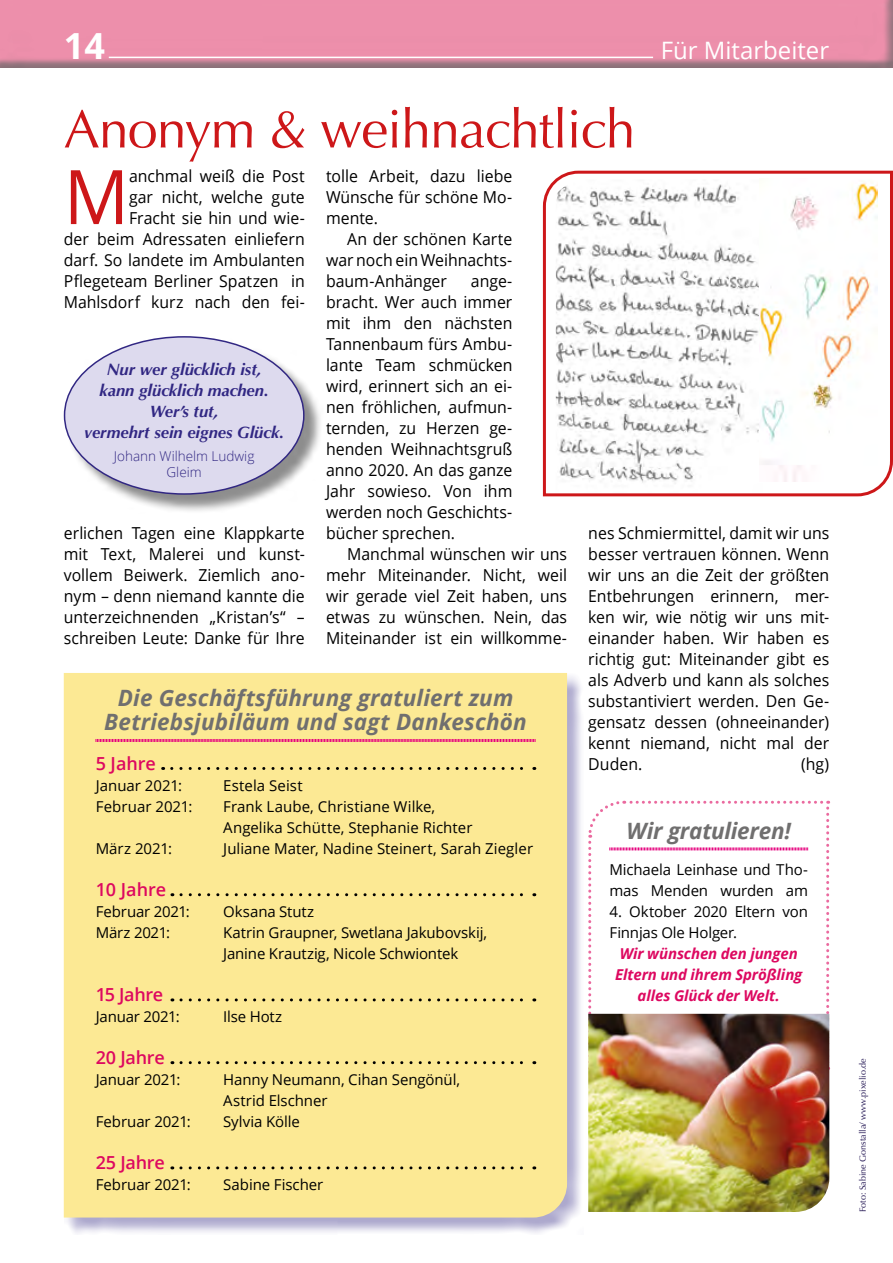
<style>
.page{position:relative;width:893px;height:1263px;background:#fff}
.page>*{position:absolute;margin:0;border:0;box-sizing:border-box;transform-origin:0 0}
.t1{font:75.3px "Open Sans";color:#cd1719;scale:.96 1}
.t2{font:54px "Optima";letter-spacing:-.02em;color:#cd1719}
.t3{font:700 36px "Open Sans";color:#fff}
.t4{font:24px "Open Sans";color:#fff}
.t5{font:italic 700 22.5px/24px "Open Sans";letter-spacing:.005em;color:#706f6f;text-align:center}
.t6{font:600 18px "Open Sans";letter-spacing:-.015em;color:#dd0860}
.t7{font:16.5px/21px "Open Sans";color:#000;text-align:justify;scale:.96 1}
.t8{font:italic 700 16.5px/21px "Optima";color:#312783;text-align:center}
.t9{font:15px/21px "Open Sans";letter-spacing:-.005em;color:#000}
.t10{font:italic 700 15px/21px "Open Sans";letter-spacing:-.005em;color:#dd0860;text-align:center}
.t11{font:300 13.5px/16.2px "Open Sans";color:#312783;text-align:center}
.t12{font:9px "Optima";color:#211452}
</style>
<div class="page">
<div style="left:0;top:0;width:893px;height:70px;background:#000;opacity:.75"></div>
<hr style="left:109px;top:57px;width:544px;height:1px;background:#fff">
<div style="left:64px;top:673px;width:520px;height:562px;background:#312783;opacity:.4"></div>
<div style="left:64px;top:673px;width:503px;height:544px;background:#fce994"></div>
<svg style="left:181px;top:893px;width:354px;height:3px"></svg>
<svg style="left:181px;top:998px;width:354px;height:3px"></svg>
<svg style="left:95px;top:738px;width:441px;height:4px;background:#f07487"></svg>
<svg style="left:181px;top:1061px;width:354px;height:3px"></svg>
<svg style="left:172px;top:767px;width:363px;height:3px"></svg>
<svg style="left:181px;top:1166px;width:354px;height:3px"></svg>
<img style="left:588px;top:1070px;width:241px;height:142px">
<svg style="left:588px;top:800px;width:241px;height:270px"></svg>
<div style="left:66px;top:338px;width:258px;height:175px;background:#000;opacity:.45"></div>
<div style="left:65px;top:337px;width:239px;height:157px;background:#dddaee;border-radius:50%"></div>
<svg style="left:542px;top:170px;width:351px;height:327px"></svg>
<h3 class="t3" style="left:64px;top:21px;width:43px">14</h3>
<h3 class="t4" style="left:661px;top:34px;width:170px">Für Mitarbeiter</h3>
<h2 class="t2" style="left:64px;top:98px;width:573px">Anonym &amp; weihnachtlich</h2>
<h1 class="t1" style="left:64px;top:145px;width:70px">M</h1>
<p class="t7" style="left:64px;top:165px;width:253px;text-align:right">anchmal weiß die Post<br>gar nicht, welche gute<br>Fracht sie hin und wie-<br>der beim Adressaten einliefern darf. So landete im Ambulanten<br>Pflegeteam Berliner Spatzen in<br>Mahlsdorf kurz nach den fei-</p>
<p class="t7" style="left:326px;top:165px;width:196px">tolle Arbeit, dazu liebe Wünsche für schöne Mo&shy;mente.</p>
<p class="t7" style="left:326px;top:228px;width:196px;text-indent:21px">An der schönen Karte war noch ein Weihnachts&shy;baum-Anhänger</p>
<p class="t7" style="left:326px;top:270px;width:196px;text-indent:145px">ange&shy;bracht. Wer auch immer mit ihm den nächsten Tannenbaum fürs Ambu&shy;lante Team schmücken wird, erinnert sich an ei&shy;nen fröhlichen, aufmun&shy;ternden, zu Herzen ge&shy;henden Weihnachtsgruß anno 2020. An das ganze Jahr sowieso. Von ihm werden noch Geschichts&shy;bücher sprechen.</p>
<p class="t7" style="left:326px;top:543px;width:253px;text-indent:21px">Manchmal wünschen wir uns mehr Miteinander. Nicht, weil wir gerade viel Zeit haben, uns etwas zu wünschen. Nein, das Miteinander ist ein willkomme-</p>
<p class="t8" style="left:84px;top:359px;width:201px">Nur wer glücklich ist,<br>kann glücklich machen.<br>Wer’s tut,<br>vermehrt sein eignes Glück.</p>
<p class="t11" style="left:114px;top:447px;width:142px">Johann Wilhelm Ludwig<br>Gleim</p>
<p class="t7" style="left:64px;top:522px;width:253px">erlichen Tagen eine Klappkarte mit Text, Malerei und kunst&shy;vollem Beiwerk. Ziemlich ano&shy;nym – denn niemand kannte die unterzeichnenden „Kristan’s“ – schreiben Leute: Danke für Ihre</p>
<p class="t7" style="left:588px;top:522px;width:253px">nes Schmiermittel, damit wir uns besser vertrauen können. Wenn wir uns an die Zeit der größten Entbehrungen erinnern, mer&shy;ken wir, wie nötig wir uns mit&shy;einander haben. Wir haben es richtig gut: Miteinander gibt es als Adverb und kann als solches substantiviert werden. Den Ge&shy;gensatz dessen (ohneeinander) kennt niemand, nicht mal der Duden.</p>
<h3 class="t5" style="left:104px;top:686px;width:424px">Die Geschäftsführung gratuliert zum<br>Betriebsjubiläum und sagt Dankeschön</h3>
<p class="t6" style="left:96px;top:751px;width:62px">5 Jahre</p>
<p class="t9" style="left:96px;top:775px;width:88px">Januar 2021:</p>
<p class="t9" style="left:223px;top:775px;width:81px">Estela Seist</p>
<p class="t9" style="left:96px;top:796px;width:98px">Februar 2021:</p>
<p class="t9" style="left:223px;top:796px;width:251px">Frank Laube, Christiane Wilke,<br>Angelika Schütte, Stephanie Richter</p>
<p class="t9" style="left:96px;top:838px;width:78px">März 2021:</p>
<p class="t9" style="left:223px;top:838px;width:311px">Juliane Mater, Nadine Steinert, Sarah Ziegler</p>
<p class="t6" style="left:96px;top:877px;width:72px">10 Jahre</p>
<p class="t9" style="left:96px;top:901px;width:96px">Februar 2021:</p>
<p class="t9" style="left:223px;top:901px;width:93px">Oksana Stutz</p>
<p class="t9" style="left:96px;top:922px;width:76px">März 2021:</p>
<p class="t9" style="left:223px;top:922px;width:265px">Katrin Graupner, Swetlana Jakubovskij,<br>Janine Krautzig, Nicole Schwiontek</p>
<p class="t6" style="left:96px;top:982px;width:69px">15 Jahre</p>
<p class="t9" style="left:96px;top:1006px;width:85px">Januar 2021:</p>
<p class="t9" style="left:223px;top:1006px;width:61px">Ilse Hotz</p>
<p class="t6" style="left:96px;top:1045px;width:71px">20 Jahre</p>
<p class="t9" style="left:96px;top:1069px;width:86px">Januar 2021:</p>
<p class="t9" style="left:223px;top:1069px;width:238px">Hanny Neumann, Cihan Sengönül,<br>Astrid Elschner</p>
<p class="t9" style="left:96px;top:1111px;width:97px">Februar 2021:</p>
<p class="t9" style="left:223px;top:1111px;width:78px">Sylvia Kölle</p>
<p class="t6" style="left:96px;top:1150px;width:71px">25 Jahre</p>
<p class="t9" style="left:96px;top:1174px;width:97px">Februar 2021:</p>
<p class="t9" style="left:223px;top:1174px;width:102px">Sabine Fischer</p>
<p class="t7" style="left:801px;top:753px;width:31px">(hg)</p>
<h3 class="t5" style="left:626px;top:818px;width:166px">Wir gratulieren!</h3>
<p class="t9" style="left:609px;top:859px;width:200px">Michaela Leinhase und Tho&shy;mas Menden wurden am</p>
<p class="t9" style="left:609px;top:901px;width:200px">4. Oktober 2020 Eltern von<br>Finnjas Ole Holger.</p>
<p class="t10" style="left:615px;top:943px;width:189px">Wir wünschen den jungen<br>Eltern und ihrem Sprößling alles Glück der Welt.</p>
<p class="t12" style="left:857px;top:1212px;width:155px;rotate:-90deg">Foto: Sabine Gonstalla/ www.pixelio.de</p>
</div>
